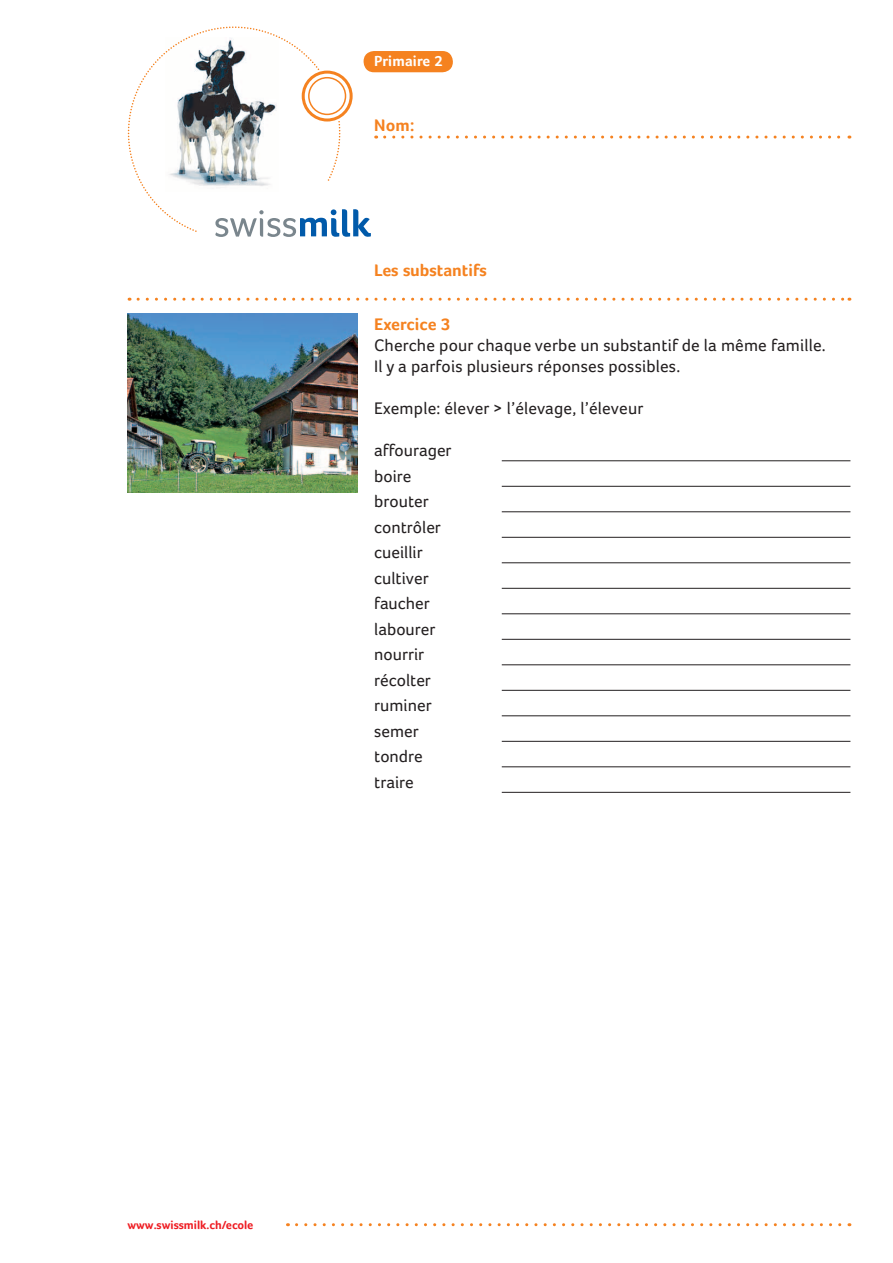
<style>
.page{position:relative;width:893px;height:1263px;background:#fff}
.page>*{position:absolute;margin:0;border:0;box-sizing:border-box;transform-origin:0 0}
.t1{font:17.25px/25.5px "Foco";color:#231f20}
.t2{font:700 17.25px "Foco";color:#f58220}
.t3{font:700 15px "Foco";letter-spacing:.01em;color:#fff}
.t4{font:700 12px "Foco";color:#ee1d23}
</style>
<div class="page">
<svg style="left:297px;top:1223px;width:553px;height:3px"></svg>
<div style="left:364px;top:51px;width:89px;height:21px;background:#f58220;border-radius:11px"></div>
<svg style="left:128px;top:26px;width:249px;height:211px"></svg>
<svg style="left:385px;top:136px;width:465px;height:3px"></svg>
<svg style="left:138px;top:298px;width:712px;height:3px"></svg>
<hr style="left:502px;top:460px;width:348px;height:1px;background:#231f20">
<hr style="left:502px;top:486px;width:348px;height:1px;background:#231f20">
<hr style="left:502px;top:511px;width:348px;height:1px;background:#231f20">
<hr style="left:502px;top:537px;width:348px;height:1px;background:#231f20">
<hr style="left:502px;top:562px;width:348px;height:1px;background:#231f20">
<hr style="left:502px;top:588px;width:348px;height:1px;background:#231f20">
<hr style="left:502px;top:613px;width:348px;height:1px;background:#231f20">
<hr style="left:502px;top:639px;width:348px;height:1px;background:#231f20">
<hr style="left:502px;top:664px;width:348px;height:1px;background:#231f20">
<hr style="left:502px;top:690px;width:348px;height:1px;background:#231f20">
<hr style="left:502px;top:715px;width:348px;height:1px;background:#231f20">
<hr style="left:502px;top:741px;width:348px;height:1px;background:#231f20">
<hr style="left:502px;top:766px;width:348px;height:1px;background:#231f20">
<hr style="left:502px;top:792px;width:348px;height:1px;background:#231f20">
<img style="left:128px;top:314px;width:229px;height:178px">
<p class="t3" style="left:374px;top:52px;width:70px">Primaire 2</p>
<p class="t2" style="left:374px;top:115px;width:42px">Nom:</p>
<p class="t2" style="left:374px;top:260px;width:114px">Les substantifs</p>
<p class="t2" style="left:374px;top:314px;width:78px">Exercice 3</p>
<p class="t1" style="left:374px;top:335px;width:453px;line-height:21px">Cherche pour chaque verbe un substantif de la même famille.<br>Il y a parfois plusieurs réponses possibles.</p>
<p class="t1" style="left:374px;top:395px;width:271px">Exemple: élever &gt; l’élevage, l’éleveur</p>
<p class="t1" style="left:374px;top:437px;width:79px">affourager boire brouter contrôler cueillir cultiver faucher labourer nourrir récolter ruminer semer tondre traire</p>
<p class="t4" style="left:128px;top:1218px;width:127px">www.swissmilk.ch/ecole</p>
</div>
